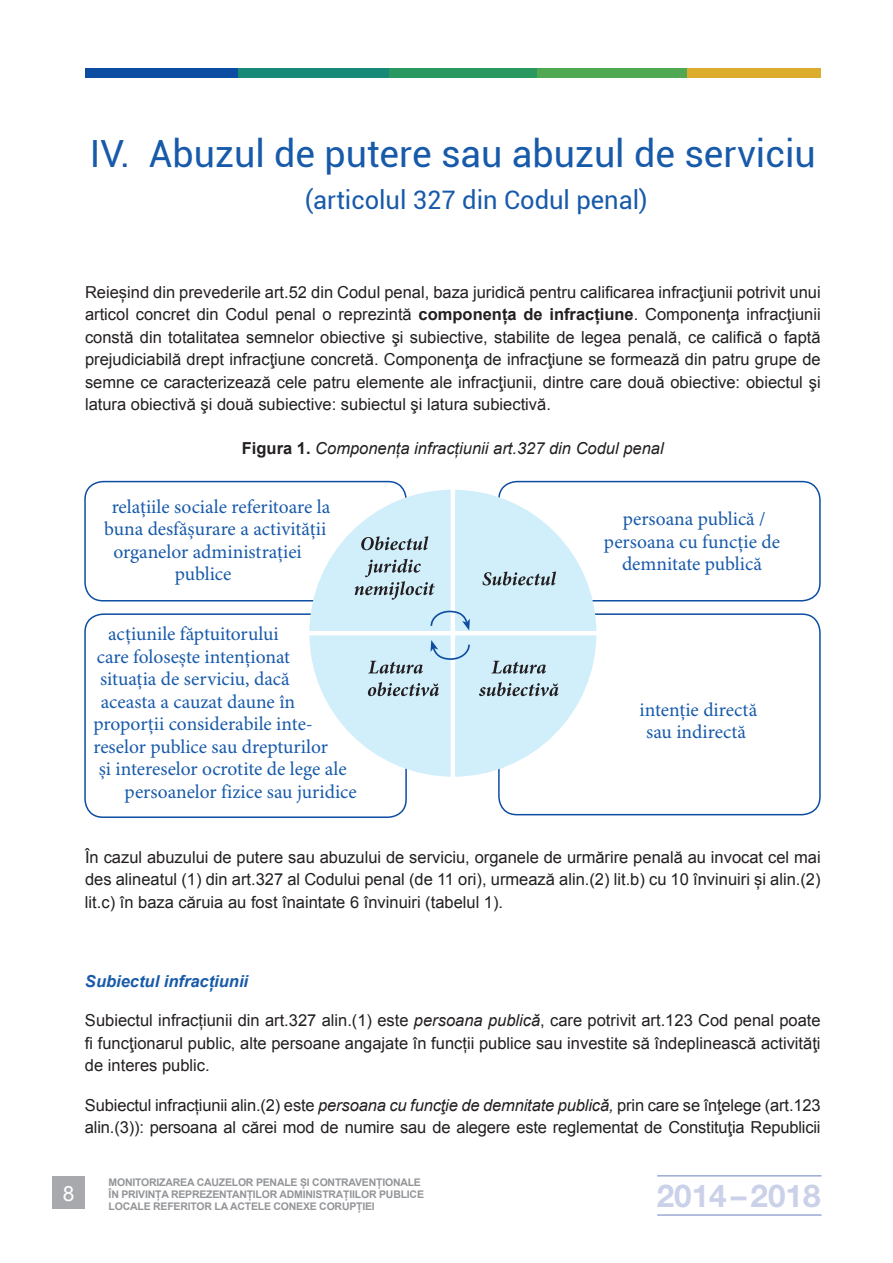
<style>
.page{position:relative;width:893px;height:1263px;background:#fff}
.page>*{position:absolute;margin:0;border:0;box-sizing:border-box;transform-origin:0 0}
.t1{font:37.5px "Roboto";color:#185aaa}
.t2{font:700 31.5px "Helvetica Neue LT Pro";color:#cbd1e9}
.t3{font:25.5px "Roboto";color:#185aaa}
.t4{font:21px "Arial CERDC";color:#fff}
.t5{font:19.5px/22.5px "Minion Pro";color:#185aaa;text-align:center}
.t6{font:16.5px/22.5px "Arial";color:#231f20;text-align:justify}
.t7{font:italic 16.5px "Arial";color:#231f20}
.t8{font:italic 700 16.5px "Arial";color:#185aaa}
.t9{font:700 10.5px/12px "Arial";letter-spacing:-.02em;color:#939598}
.s1{font-weight:700}
.s2{font-weight:700;font-style:normal}
.s3{font-style:italic}
</style>
<div class="page">
<div style="left:52px;top:1177px;width:33px;height:32px;background:#a8a9ad"></div>
<hr style="left:657px;top:1175px;width:164px;height:1px;background:#9caad5">
<hr style="left:657px;top:1214px;width:164px;height:2px;background:#9caad5">
<div style="left:238px;top:69px;width:153px;height:9px;background:#178a77"></div>
<div style="left:389px;top:69px;width:153px;height:9px;background:#299961"></div>
<div style="left:537px;top:69px;width:152px;height:9px;background:#50a952"></div>
<div style="left:687px;top:69px;width:134px;height:9px;background:#dcac2c"></div>
<div style="left:85px;top:69px;width:153px;height:9px;background:#0d4da1"></div>
<div style="left:84px;top:481px;width:323px;height:120px;border:2px solid #0d4da1;border-radius:18px"></div>
<div style="left:498px;top:481px;width:323px;height:120px;border:2px solid #0d4da1;border-radius:18px"></div>
<div style="left:84px;top:613px;width:323px;height:205px;border:2px solid #0d4da1;border-radius:18px"></div>
<div style="left:498px;top:613px;width:323px;height:202px;border:2px solid #0d4da1;border-radius:18px"></div>
<div style="left:309px;top:490px;width:287px;height:287px;background:#d1eefb;border-radius:50%"></div>
<hr style="left:451px;top:489px;width:4px;height:288px;background:#fff">
<hr style="left:309px;top:631px;width:288px;height:4px;background:#fff">
<svg style="left:355px;top:559px;width:80px;height:41px"></svg>
<svg style="left:361px;top:536px;width:67px;height:14px"></svg>
<svg style="left:368px;top:682px;width:71px;height:14px"></svg>
<svg style="left:368px;top:661px;width:55px;height:13px"></svg>
<svg style="left:479px;top:682px;width:80px;height:14px"></svg>
<svg style="left:491px;top:661px;width:55px;height:13px"></svg>
<svg style="left:483px;top:571px;width:73px;height:14px"></svg>
<svg style="left:430px;top:610px;width:40px;height:20px"></svg>
<svg style="left:430px;top:640px;width:40px;height:21px"></svg>
<h1 class="t1" style="left:90px;top:128px;width:727px">IV. Abuzul de putere sau abuzul de serviciu</h1>
<h3 class="t3" style="left:305px;top:182px;width:344px">(articolul 327 din Codul penal)</h3>
<p class="t6" style="left:85px;top:281px;width:737px">Reieșind din prevederile art.52 din Codul penal, baza juridică pentru calificarea infracţiunii potrivit unui articol concret din Codul penal o reprezintă <span class="s1">componența de infracțiune</span>. Componenţa infracţiunii constă din totalitatea semnelor obiective şi subiective, stabilite de legea penală, ce califică o faptă prejudiciabilă drept infracţiune concretă. Componenţa de infracţiune se formează din patru grupe de semne ce caracterizează cele patru elemente ale infracţiunii, dintre care două obiective: obiectul şi latura obiectivă şi două subiective: subiectul şi latura subiectivă.</p>
<p class="t7" style="left:242px;top:438px;width:423px"><span class="s2">Figura 1.</span> Componența infracțiunii art.327 din Codul penal</p>
<p class="t5" style="left:112px;top:496px;width:220px">relaţiile sociale referitoare la</p>
<p class="t5" style="left:104px;top:519px;width:224px">buna desfăşurare a activităţii</p>
<p class="t5" style="left:113px;top:541px;width:190px">organelor administraţiei</p>
<p class="t5" style="left:175px;top:564px;width:58px">publice</p>
<p class="t5" style="left:108px;top:624px;width:172px">acţiunile făptuitorului</p>
<p class="t5" style="left:97px;top:646px;width:195px">care folosește intenționat</p>
<p class="t5" style="left:100px;top:669px;width:191px">situația de serviciu, dacă</p>
<p class="t5" style="left:101px;top:691px;width:196px">aceasta a cauzat daune în</p>
<p class="t5" style="left:94px;top:714px;width:221px">proporţii considerabile inte-</p>
<p class="t5" style="left:93px;top:736px;width:236px">reselor publice sau drepturilor</p>
<p class="t5" style="left:99px;top:759px;width:249px">şi intereselor ocrotite de lege ale</p>
<p class="t5" style="left:125px;top:781px;width:234px">persoanelor fizice sau juridice</p>
<p class="t5" style="left:604px;top:508px;width:178px">persoana publică / persoana cu funcţie de demnitate publică</p>
<p class="t5" style="left:639px;top:699px;width:119px">intenţie directă sau indirectă</p>
<p class="t6" style="left:85px;top:846px;width:737px">În cazul abuzului de putere sau abuzului de serviciu, organele de urmărire penală au invocat cel mai des alineatul (1) din art.327 al Codului penal (de 11 ori), urmează alin.(2) lit.b) cu 10 învinuiri și alin.(2) lit.c) în baza căruia au fost înaintate 6 învinuiri (tabelul 1).</p>
<p class="t8" style="left:85px;top:970px;width:165px">Subiectul infracțiunii</p>
<p class="t6" style="left:85px;top:1009px;width:737px">Subiectul infracțiunii din art.327 alin.(1) este <span class="s3">persoana publică</span>, care potrivit art.123 Cod penal poate fi funcţionarul public, alte persoane angajate în funcții publice sau investite să îndeplinească activităţi de interes public.</p>
<p class="t6" style="left:85px;top:1094px;width:737px">Subiectul infracțiunii alin.(2) este <span class="s3">persoana cu funcţie de demnitate publică,</span> prin care se înţelege (art.123 alin.(3)): persoana al cărei mod de numire sau de alegere este reglementat de Constituţia Republicii</p>
<p class="t4" style="left:63px;top:1181px;width:13px">8</p>
<p class="t9" style="left:109px;top:1176px;width:317px">MONITORIZAREA CAUZELOR PENALE ȘI CONTRAVENȚIONALE<br>ÎN PRIVINȚA REPREZENTANȚILOR ADMINISTRAȚIILOR PUBLICE<br>LOCALE REFERITOR LA ACTELE CONEXE CORUPȚIEI</p>
<h2 class="t2" style="left:657px;top:1176px;width:165px">2014 – 2018</h2>
</div>
